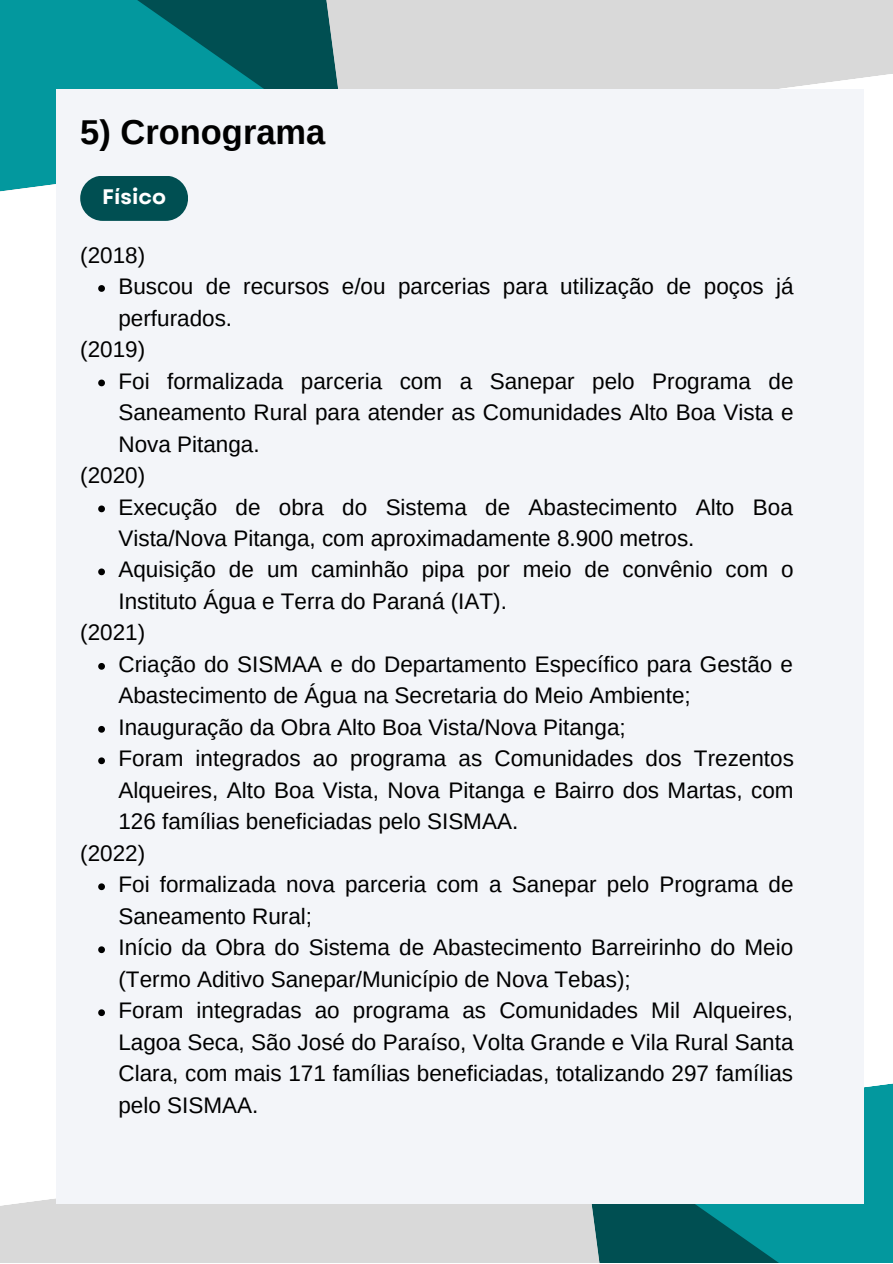
<style>
.page{position:relative;width:893px;height:1264px;background:#fff}
.page>*{position:absolute;margin:0;border:0;box-sizing:border-box;transform-origin:0 0}
.t1{font:700 34.5px "Arimo";color:#000}
.t2{font:22.5px/31.5px "Arimo";color:#000}
.t3{font:700 21px "Garet";color:#fff}
</style>
<div class="page">
<div style="left:0;top:1198px;width:581px;height:64px;background:#d9d9d9"></div>
<svg style="left:345px;top:0;width:547px;height:221px;background:#dcdcdc"></svg>
<svg style="left:581px;top:1037px;width:311px;height:225px;background:#1d888c"></svg>
<svg style="left:0;top:0;width:345px;height:192px;background:#098387"></svg>
<div style="left:56px;top:89px;width:807px;height:1114px;background:#f3f5f9"></div>
<svg style="left:98px;top:285px;width:7px;height:7px"></svg>
<svg style="left:98px;top:379px;width:7px;height:7px"></svg>
<svg style="left:98px;top:505px;width:7px;height:7px"></svg>
<svg style="left:98px;top:568px;width:7px;height:7px"></svg>
<svg style="left:98px;top:663px;width:7px;height:6px"></svg>
<svg style="left:98px;top:726px;width:7px;height:6px"></svg>
<svg style="left:98px;top:757px;width:7px;height:7px"></svg>
<svg style="left:98px;top:883px;width:7px;height:7px"></svg>
<svg style="left:98px;top:946px;width:7px;height:7px"></svg>
<svg style="left:98px;top:1009px;width:7px;height:7px"></svg>
<div style="left:80px;top:176px;width:108px;height:45px;background:#004f52;border-radius:22px"></div>
<p class="t1" style="left:80px;top:113px;width:247px">5) Cronograma</p>
<p class="t3" style="left:102px;top:181px;width:65px">Físico</p>
<p class="t2" style="left:80px;top:239px;width:66px">(2018)</p>
<p class="t2" style="left:118px;top:270px;width:676px">Buscou de recursos e/ou parcerias para utilização de poços já perfurados.</p>
<p class="t2" style="left:80px;top:333px;width:66px">(2019)</p>
<p class="t2" style="left:118px;top:365px;width:676px;text-align:justify">Foi formalizada parceria com a Sanepar pelo Programa de Saneamento Rural para atender as Comunidades Alto Boa Vista e Nova Pitanga.</p>
<p class="t2" style="left:80px;top:459px;width:66px">(2020)</p>
<p class="t2" style="left:118px;top:491px;width:676px">Execução de obra do Sistema de Abastecimento Alto Boa<br>Vista/Nova Pitanga, com aproximadamente 8.900 metros.</p>
<p class="t2" style="left:118px;top:554px;width:676px">Aquisição de um caminhão pipa por meio de convênio com o<br>Instituto Água e Terra do Paraná (IAT).</p>
<p class="t2" style="left:80px;top:617px;width:66px">(2021)</p>
<p class="t2" style="left:118px;top:648px;width:676px">Criação do SISMAA e do Departamento Específico para Gestão e<br>Abastecimento de Água na Secretaria do Meio Ambiente;</p>
<p class="t2" style="left:118px;top:711px;width:508px">Inauguração da Obra Alto Boa Vista/Nova Pitanga;</p>
<p class="t2" style="left:118px;top:742px;width:677px;text-align:justify">Foram integrados ao programa as Comunidades dos Trezentos Alqueires, Alto Boa Vista, Nova Pitanga e Bairro dos Martas, com 126 famílias beneficiadas pelo SISMAA.</p>
<p class="t2" style="left:80px;top:837px;width:66px">(2022)</p>
<p class="t2" style="left:118px;top:868px;width:676px">Foi formalizada nova parceria com a Sanepar pelo Programa de<br>Saneamento Rural;</p>
<p class="t2" style="left:118px;top:931px;width:676px">Início da Obra do Sistema de Abastecimento Barreirinho do Meio (Termo Aditivo Sanepar/Município de Nova Tebas);</p>
<p class="t2" style="left:118px;top:994px;width:676px;text-align:justify">Foram integradas ao programa as Comunidades Mil Alqueires, Lagoa Seca, São José do Paraíso, Volta Grande e Vila Rural Santa Clara, com mais 171 famílias beneficiadas, totalizando 297 famílias pelo SISMAA.</p>
</div>
